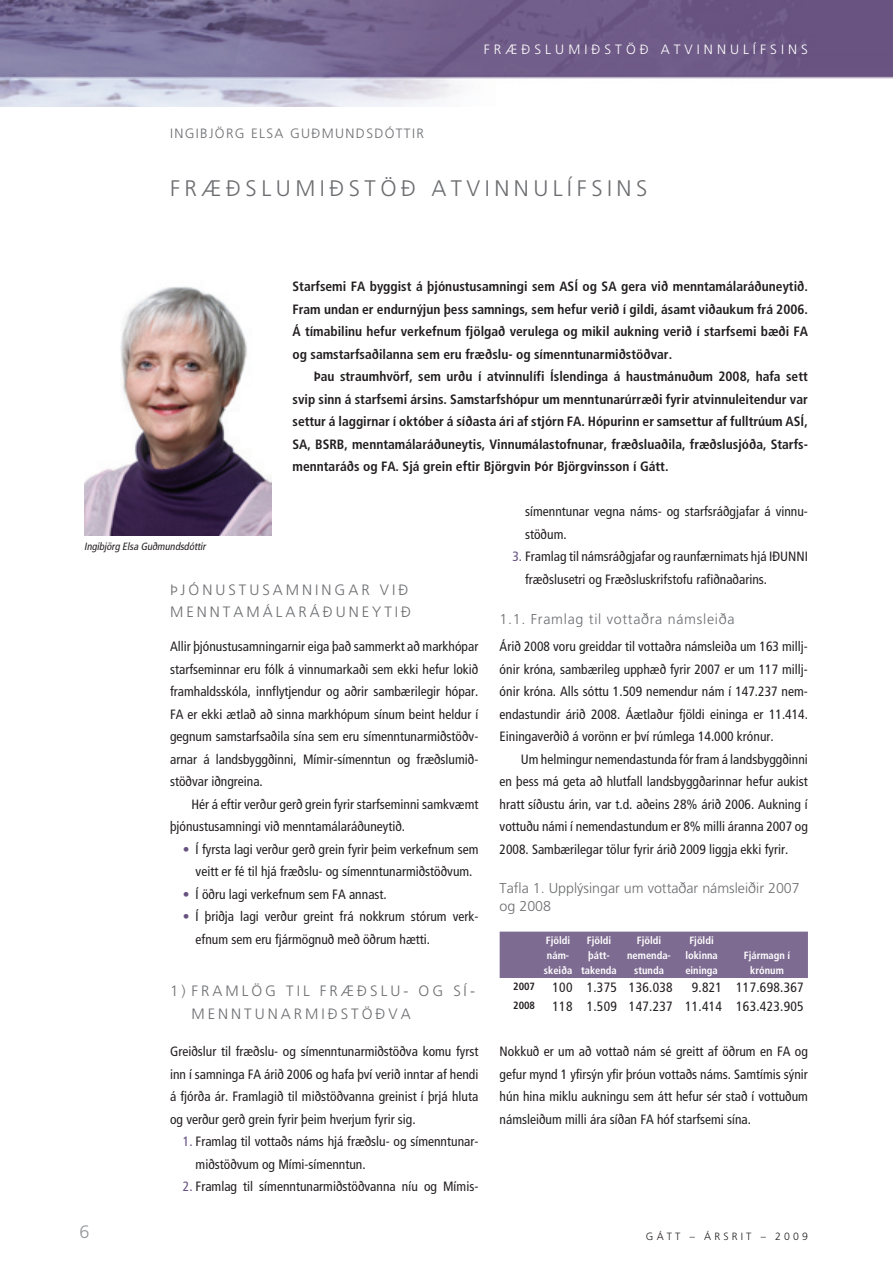
<style>
.page{position:relative;width:893px;height:1263px;background:#fff}
.page>*{position:absolute;margin:0;border:0;box-sizing:border-box;transform-origin:0 0}
.t1{font:300 22.5px "Frutiger";letter-spacing:.2em;color:#6c6d70}
.t2{font:300 18px "Frutiger";color:#939598}
.t3{font:300 15px/22.5px "Frutiger";letter-spacing:.2em;color:#6c6d70}
.t4{font:300 14.25px/18px "Frutiger";color:#6c6d70}
.t5{font:300 14.25px "Frutiger";letter-spacing:.05em;color:#6c6d70}
.t6{font:condensed 13.5px/22.5px "Frutiger";color:#231f20;text-align:justify}
.t7{font:700 condensed 13.5px/22.5px "Frutiger";color:#231f20;text-align:justify}
.t8{font:condensed 13.5px "Frutiger";letter-spacing:.02em;color:#231f20}
.t9{font:300 13.5px "Frutiger";letter-spacing:.3em;color:#fff}
.t10{font:300 13.5px "Frutiger";letter-spacing:.1em;color:#6c6d70}
.t11{font:700 condensed 10.5px/15px "Frutiger";color:#fff;text-align:center}
.t12{font:italic condensed 10.5px "Frutiger";color:#231f20}
.t13{font:300 10.5px "Frutiger";letter-spacing:.3em;color:#231f20}
.t14{font:700 condensed 10.5px "Frutiger";color:#231f20}
.s1{color:#685281}
</style>
<div class="page">
<img style="left:0;top:0;width:893px;height:106px">
<div style="left:500px;top:932px;width:308px;height:46px;background:#7e6b92"></div>
<img style="left:84px;top:286px;width:187px;height:250px">
<p class="t10" style="left:170px;top:126px;width:255px">INGIBJÖRG ELSA GUÐMUNDSDÓTTIR</p>
<p class="t9" style="left:484px;top:42px;width:326px">FRÆÐSLUMIÐSTÖÐ ATVINNULÍFSINS</p>
<h1 class="t1" style="left:170px;top:176px;width:479px">FRÆÐSLUMIÐSTÖÐ ATVINNULÍFSINS</h1>
<p class="t7" style="left:293px;top:275px;width:517px">Starfsemi FA byggist á þjónustusamningi sem ASÍ og SA gera við menntamálaráðuneytið.<br>Fram undan er endurnýjun þess samnings, sem hefur verið í gildi, ásamt viðaukum frá 2006.<br>Á tímabilinu hefur verkefnum fjölgað verulega og mikil aukning verið í starfsemi bæði FA og samstarfsaðilanna sem eru fræðslu- og símenntunarmiðstöðvar.</p>
<p class="t7" style="left:293px;top:365px;width:517px;text-indent:21px">Þau straumhvörf, sem urðu í atvinnulífi Íslendinga á haustmánuðum 2008, hafa sett svip sinn á starfsemi ársins. Samstarfshópur um menntunarúrræði fyrir atvinnuleitendur var settur á laggirnar í október á síðasta ári af stjórn FA. Hópurinn er samsettur af fulltrúum ASÍ, SA, BSRB, menntamálaráðuneytis, Vinnumálastofnunar, fræðsluaðila, fræðslusjóða, Starfs&shy;menntaráðs og FA. Sjá grein eftir Björgvin Þór Björgvinsson í Gátt.</p>
<p class="t12" style="left:84px;top:540px;width:125px">Ingibjörg Elsa Guðmundsdóttir</p>
<h2 class="t2" style="left:80px;top:1222px;width:12px">6</h2>
<p class="t3" style="left:170px;top:578px;width:243px">ÞJÓNUSTUSAMNINGAR VIÐ<br>MENNTAMÁLARÁÐUNEYTIÐ</p>
<p class="t6" style="left:170px;top:635px;width:310px">Allir þjónustusamningarnir eiga það sammerkt að markhópar starfseminnar eru fólk á vinnumarkaði sem ekki hefur lokið framhaldsskóla, innflytjendur og aðrir sambærilegir hópar.<br>FA er ekki ætlað að sinna markhópum sínum beint heldur í gegnum samstarfsaðila sína sem eru símenntunarmiðstöðv&shy;arnar á landsbyggðinni, Mímir-símenntun og fræðslumið&shy;stöðvar iðngreina.</p>
<p class="t6" style="left:170px;top:793px;width:310px;text-indent:21px">Hér á eftir verður gerð grein fyrir starfseminni samkvæmt þjónustusamningi við menntamálaráðuneytið.</p>
<p class="t6" style="left:183px;top:838px;width:297px;text-align:center"><span class="s1">•</span> Í fyrsta lagi verður gerð grein fyrir þeim verkefnum sem veitt er fé til hjá fræðslu- og símenntunarmiðstöðvum.</p>
<p class="t6" style="left:183px;top:883px;width:205px"><span class="s1">•</span> Í öðru lagi verkefnum sem FA annast.</p>
<p class="t6" style="left:196px;top:905px;width:284px;text-indent:-13px"><span class="s1">•</span> Í þriðja lagi verður greint frá nokkrum stórum verk&shy;efnum sem eru fjármögnuð með öðrum hætti.</p>
<p class="t3" style="left:191px;top:980px;width:285px;text-indent:-21px">1) FRAMLÖG TIL FRÆÐSLU- OG SÍ-<br>MENNTUNARMIÐSTÖÐVA</p>
<p class="t6" style="left:170px;top:1040px;width:310px">Greiðslur til fræðslu- og símenntunarmiðstöðva komu fyrst inn í samninga FA árið 2006 og hafa því verið inntar af hendi á fjórða ár. Framlagið til miðstöðvanna greinist í þrjá hluta og verður gerð grein fyrir þeim hverjum fyrir sig.</p>
<p class="t6" style="left:196px;top:1130px;width:284px;text-indent:-13px"><span class="s1">1.</span> Framlag til vottaðs náms hjá fræðslu- og símenntunar&shy;miðstöðvum og Mími-símenntun.</p>
<p class="t6" style="left:183px;top:1175px;width:297px"><span class="s1">2.</span> Framlag til símenntunarmiðstöðvanna níu og Mímis-</p>
<p class="t6" style="left:525px;top:500px;width:284px">símenntunar vegna náms- og starfsráðgjafar á vinnu&shy;stöðum.</p>
<p class="t6" style="left:525px;top:545px;width:284px;text-indent:-13px"><span class="s1">3.</span> Framlag til námsráðgjafar og raunfærnimats hjá IÐUNNI fræðslusetri og Fræðsluskrifstofu rafiðnaðarins.</p>
<p class="t5" style="left:500px;top:611px;width:236px">1.1. Framlag til vottaðra námsleiða</p>
<p class="t6" style="left:500px;top:635px;width:310px">Árið 2008 voru greiddar til vottaðra námsleiða um 163 millj&shy;ónir króna, sambærileg upphæð fyrir 2007 er um 117 millj&shy;ónir króna. Alls sóttu 1.509 nemendur nám í 147.237 nem&shy;endastundir árið 2008. Áætlaður fjöldi eininga er 11.414.<br>Einingaverðið á vorönn er því rúmlega 14.000 krónur.</p>
<p class="t6" style="left:500px;top:748px;width:310px;text-indent:21px">Um helmingur nemendastunda fór fram á landsbyggðinni en þess má geta að hlutfall landsbyggðarinnar hefur aukist hratt síðustu árin, var t.d. aðeins 28% árið 2006. Aukning í vottuðu námi í nemendastundum er 8% milli áranna 2007 og 2008. Sambærilegar tölur fyrir árið 2009 liggja ekki fyrir.</p>
<p class="t4" style="left:500px;top:879px;width:302px">Tafla 1. Upplýsingar um vottaðar námsleiðir 2007 og 2008</p>
<p class="t11" style="left:544px;top:933px;width:30px;text-align:left">Fjöldi nám&shy;skeiða</p>
<p class="t11" style="left:581px;top:933px;width:37px">Fjöldi þátt&shy;takenda</p>
<p class="t11" style="left:627px;top:933px;width:45px">Fjöldi nemenda&shy;stunda</p>
<p class="t11" style="left:685px;top:933px;width:34px">Fjöldi lokinna eininga</p>
<p class="t11" style="left:744px;top:948px;width:48px">Fjármagn í krónum</p>
<p class="t14" style="left:513px;top:980px;width:23px">2007</p>
<p class="t8" style="left:553px;top:980px;width:122px">100 1.375 136.038</p>
<p class="t8" style="left:692px;top:980px;width:113px">9.821 117.698.367</p>
<p class="t14" style="left:513px;top:999px;width:23px">2008</p>
<p class="t8" style="left:553px;top:998px;width:253px">118 1.509 147.237 11.414 163.423.905</p>
<p class="t6" style="left:500px;top:1040px;width:310px">Nokkuð er um að vottað nám sé greitt af öðrum en FA og gefur mynd 1 yfirsýn yfir þróun vottaðs náms. Samtímis sýnir hún hina miklu aukningu sem átt hefur sér stað í vottuðum námsleiðum milli ára síðan FA hóf starfsemi sína.</p>
<p class="t13" style="left:646px;top:1230px;width:163px">GÁTT – ÁRSRIT – 2009</p>
</div>
